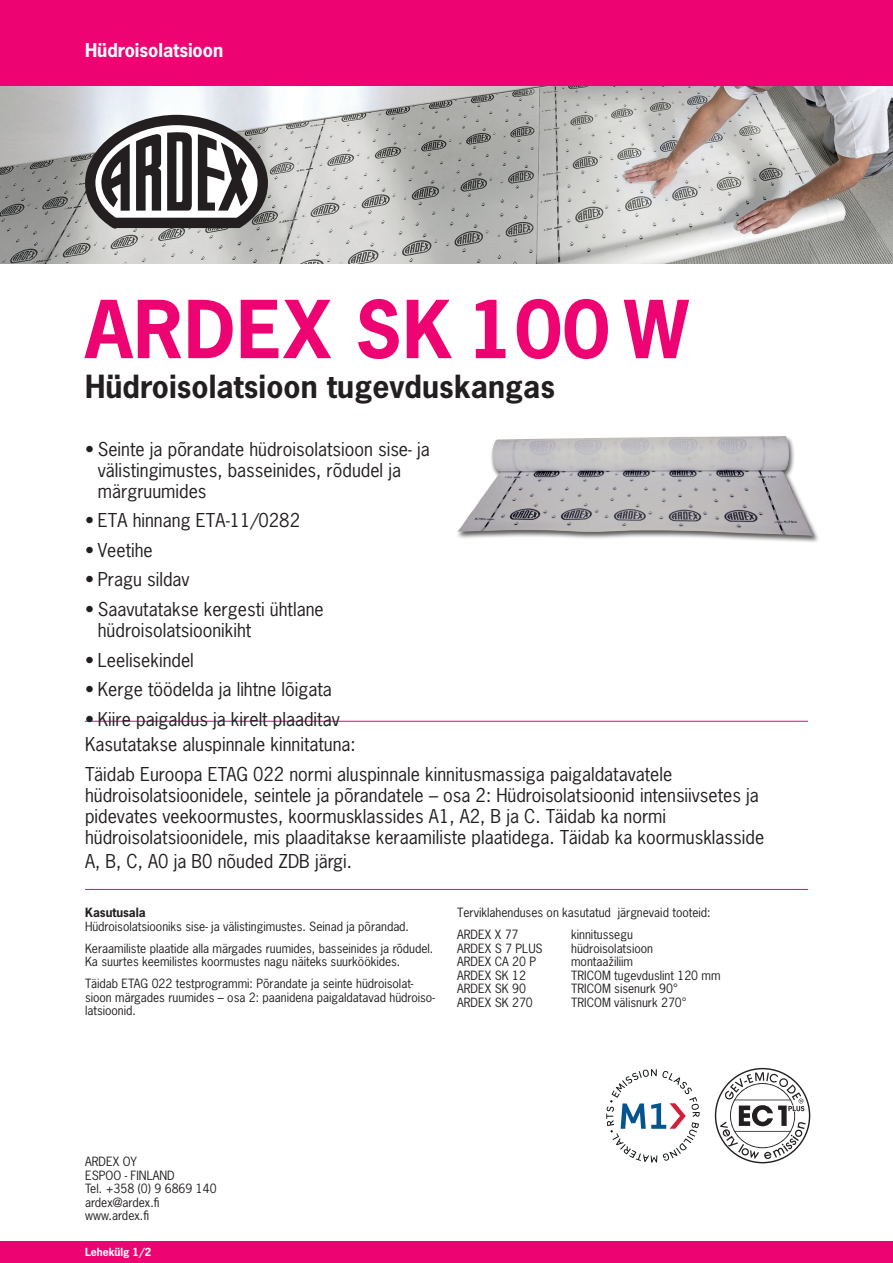
<style>
.page{position:relative;width:893px;height:1263px;background:#fff}
.page>*{position:absolute;margin:0;border:0;box-sizing:border-box;transform-origin:0 0}
.t1{font:700 75px "News Gothic Std";letter-spacing:.015em;color:#ed0372}
.t2{font:700 30px "News Gothic Std";letter-spacing:.005em;color:#231f20}
.t3{font:18px/21px "News Gothic Std";color:#231f20}
.t4{font:700 18px "News Gothic Std";color:#fff}
.t5{font:12px/13.5px "News Gothic Std";color:#231f20}
.t6{font:700 12px "News Gothic Std";color:#231f20}
.t7{font:700 10.5px "News Gothic Std";color:#fff}
</style>
<div class="page">
<img style="left:0;top:85px;width:893px;height:179px">
<div style="left:0;top:0;width:893px;height:85px;background:#ed0372"></div>
<div style="left:0;top:1242px;width:893px;height:21px;background:#ed0372"></div>
<hr style="left:85px;top:721px;width:723px;height:1px;background:#ed0372">
<hr style="left:85px;top:889px;width:723px;height:1px;background:#ed0372">
<svg style="left:715px;top:1068px;width:95px;height:95px"></svg>
<div style="left:456px;top:436px;width:364px;height:108px;background:#231f20;opacity:.75"></div>
<img style="left:457px;top:436px;width:357px;height:100px">
<svg style="left:85px;top:115px;width:183px;height:113px"></svg>
<svg style="left:606px;top:1069px;width:94px;height:93px"></svg>
<p class="t4" style="left:85px;top:38px;width:140px">Hüdroisolatsioon</p>
<h1 class="t1" style="left:85px;top:280px;width:605px">ARDEX SK 100 W</h1>
<h2 class="t2" style="left:85px;top:366px;width:472px">Hüdroisolatsioon tugevduskangas</h2>
<p class="t3" style="left:98px;top:439px;width:333px;text-indent:-13px">• Seinte ja põrandate hüdroisolatsioon sise- ja välistingimustes, basseinides, rõdudel ja märgruumides</p>
<p class="t3" style="left:85px;top:510px;width:216px">• ETA hinnang ETA -11/0282</p>
<p class="t3" style="left:85px;top:539px;width:69px">• Veetihe</p>
<p class="t3" style="left:85px;top:569px;width:106px">• Pragu sildav</p>
<p class="t3" style="left:98px;top:598px;width:227px;line-height:21.6px;text-indent:-13px">• Saavutatakse kergesti ühtlane hüdroisolatsioonikiht</p>
<p class="t3" style="left:85px;top:649px;width:110px">• Leelisekindel</p>
<p class="t3" style="left:85px;top:679px;width:248px">• Kerge töödelda ja lihtne lõigata</p>
<p class="t3" style="left:85px;top:706px;width:272px;line-height:25.3px">• Kiire paigaldus ja kirelt plaaditav<br>Kasutatakse aluspinnale kinnitatuna:</p>
<p class="t3" style="left:85px;top:763px;width:681px">Täidab Euroopa ETAG 022 normi aluspinnale kinnitusmassiga paigaldatavatele hüdroisolatsioonidele, seintele ja põrandatele – osa 2: Hüdroisolatsioonid intensiivsetes ja pidevates veekoormustes, koormusklassides A1, A2, B ja C. Täidab ka normi hüdroisolatsioonidele, mis plaaditakse keraamiliste plaatidega. Täidab ka koormusklasside</p>
<p class="t3" style="left:85px;top:850px;width:268px">A, B, C, A0 ja B0 nõuded ZDB järgi.</p>
<p class="t6" style="left:85px;top:905px;width:62px">Kasutusala</p>
<p class="t5" style="left:85px;top:915px;width:350px;line-height:22px">Hüdroisolatsiooniks sise- ja välistingimustes. Seinad ja põrandad.<br>Keraamiliste plaatide alla märgades ruumides, basseinides ja rõdudel.</p>
<p class="t5" style="left:85px;top:950px;width:330px;line-height:22px">Ka suurtes keemilistes koormustes nagu näiteks suurköökides.<br>Täidab ETAG 022 testprogrammi: Põrandate ja seinte hüdroisolat-</p>
<p class="t5" style="left:85px;top:990px;width:351px">sioon märgades ruumides – osa 2: paanidena paigaldatavad hüdroiso&shy;latsioonid.</p>
<p class="t5" style="left:457px;top:902px;width:255px;line-height:22px">Terviklahenduses on kasutatud järgnevaid tooteid:<br>ARDEX X 77</p>
<p class="t5" style="left:457px;top:941px;width:87px">ARDEX S 7 PLUS<br>ARDEX CA 20 P<br>ARDEX SK 12<br>ARDEX SK 90<br>ARDEX SK 270</p>
<p class="t5" style="left:571px;top:928px;width:151px">kinnitussegu<br>hüdroisolatsioon<br>montaažiliim<br>TRICOM tugevduslint 120 mm<br>TRICOM sisenurk 90°<br>TRICOM välisnurk 270°</p>
<p class="t5" style="left:85px;top:1155px;width:133px">ARDEX OY<br>ESPOO - FINLAND<br>Tel. +358 (0) 9 6869 140 ardex@ardex.fi www.ardex.fi</p>
<p class="t7" style="left:85px;top:1245px;width:68px">Lehekülg 1/2</p>
</div>
